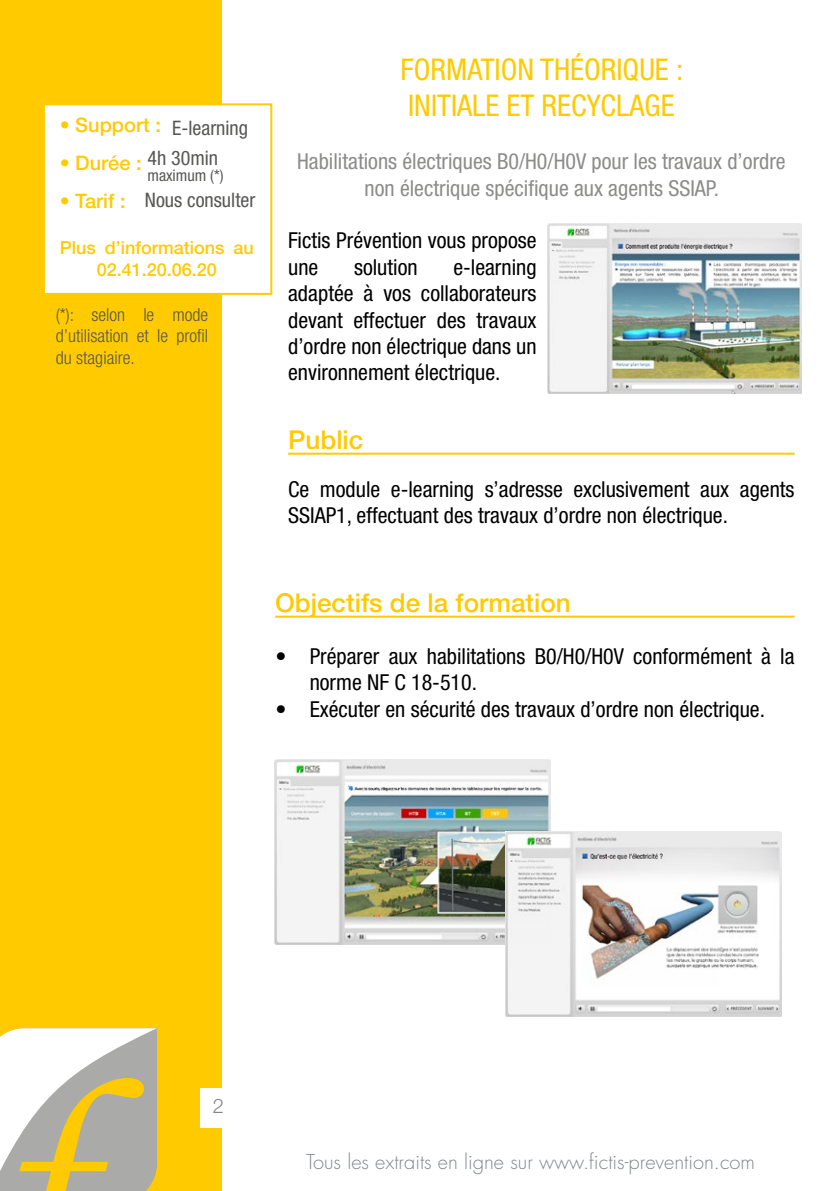
<style>
.page{position:relative;width:840px;height:1191px;background:#fff}
.page>*{position:absolute;margin:0;border:0;box-sizing:border-box;transform-origin:0 0}
.t1{font:condensed 30px/36px "Helvetica Neue";color:#ffca00}
.t2{font:500 26px "Helvetica Neue";color:#ffca00}
.t3{font:condensed 22px/26.4px "Helvetica Neue";color:#000}
.t4{font:condensed 22px/26.4px "Helvetica Neue";color:#8c8c8b;text-align:center}
.t5{font:300 20px "Futura";color:#82878b}
.t6{font:condensed 20px "Helvetica Neue";color:#575756}
.t7{font:500 20px "Helvetica Neue";color:#ffca00}
.t8{font:300 20px "Helvetica Neue LT Std";color:#878787}
.t9{font:300 condensed 18px/21.6px "Helvetica Neue";color:#575756;text-align:justify}
.t10{font:500 18px/21.6px "Helvetica Neue";color:#ffca00;text-align:center}
.t11{font:condensed 16px "Helvetica Neue";color:#575756}
</style>
<div class="page">
<div style="left:0;top:0;width:221px;height:1191px;background:#ffca00"></div>
<div style="left:200px;top:1088px;width:37px;height:40px;background:#fff"></div>
<svg style="left:0;top:1028px;width:157px;height:163px;background:#cfc9ae"></svg>
<div style="left:43px;top:103px;width:229px;height:192px;background:#fff;border:2px solid #ffca00"></div>
<hr style="left:288px;top:453px;width:506px;height:2px;background:#ffca00">
<hr style="left:275px;top:615px;width:519px;height:2px;background:#ffca00">
<img style="left:274px;top:759px;width:276px;height:185px">
<img style="left:505px;top:831px;width:275px;height:186px">
<img style="left:547px;top:224px;width:254px;height:170px">
<p class="t7" style="left:60px;top:113px;width:103px">• Support :</p>
<p class="t7" style="left:60px;top:151px;width:83px">• Durée :</p>
<p class="t7" style="left:60px;top:189px;width:67px">• Tarif :</p>
<p class="t10" style="left:60px;top:236px;width:196px">Plus d’informations au<br>02.41.20.06.20</p>
<p class="t6" style="left:172px;top:117px;width:77px">E-learning</p>
<p class="t6" style="left:147px;top:146px;width:72px">4h 30min</p>
<p class="t11" style="left:147px;top:166px;width:78px">maximum (*)</p>
<p class="t6" style="left:145px;top:189px;width:112px">Nous consulter</p>
<p class="t9" style="left:56px;top:303px;width:154px">(*): selon le mode d’utilisation et le profil du stagiaire.</p>
<h1 class="t1" style="left:400px;top:52px;width:284px">FORMATION THÉORIQUE :<br>INITIALE ET RECYCLAGE</h1>
<p class="t4" style="left:297px;top:148px;width:490px">Habilitations électriques B0/H0/H0V pour les travaux d’ordre non électrique spécifique aux agents SSIAP.</p>
<p class="t3" style="left:288px;top:227px;width:250px">Fictis Prévention vous propose une</p>
<p class="t3" style="left:288px;top:254px;width:250px;text-align:justify;text-indent:165px">e-learning adaptée à vos collaborateurs devant effectuer des travaux d’ordre non électrique dans un environnement électrique.</p>
<p class="t3" style="left:354px;top:254px;width:65px">solution</p>
<p class="t2" style="left:288px;top:424px;width:77px">Public</p>
<p class="t3" style="left:288px;top:475px;width:507px">Ce module e-learning s’adresse exclusivement aux agents<br>SSIAP1, effectuant des travaux d’ordre non électrique.</p>
<p class="t2" style="left:275px;top:587px;width:297px">Objectifs de la formation</p>
<p class="t3" style="left:309px;top:642px;width:486px;text-indent:-34px">• Préparer aux habilitations B0/H0/H0V conformément à la norme NF C 18-510.</p>
<p class="t3" style="left:275px;top:695px;width:490px">• Exécuter en sécurité des travaux d’ordre non électrique.</p>
<p class="t8" style="left:213px;top:1093px;width:13px">2</p>
<p class="t5" style="left:306px;top:1148px;width:450px">Tous les extraits en ligne sur www.fictis-prevention.com</p>
</div>
